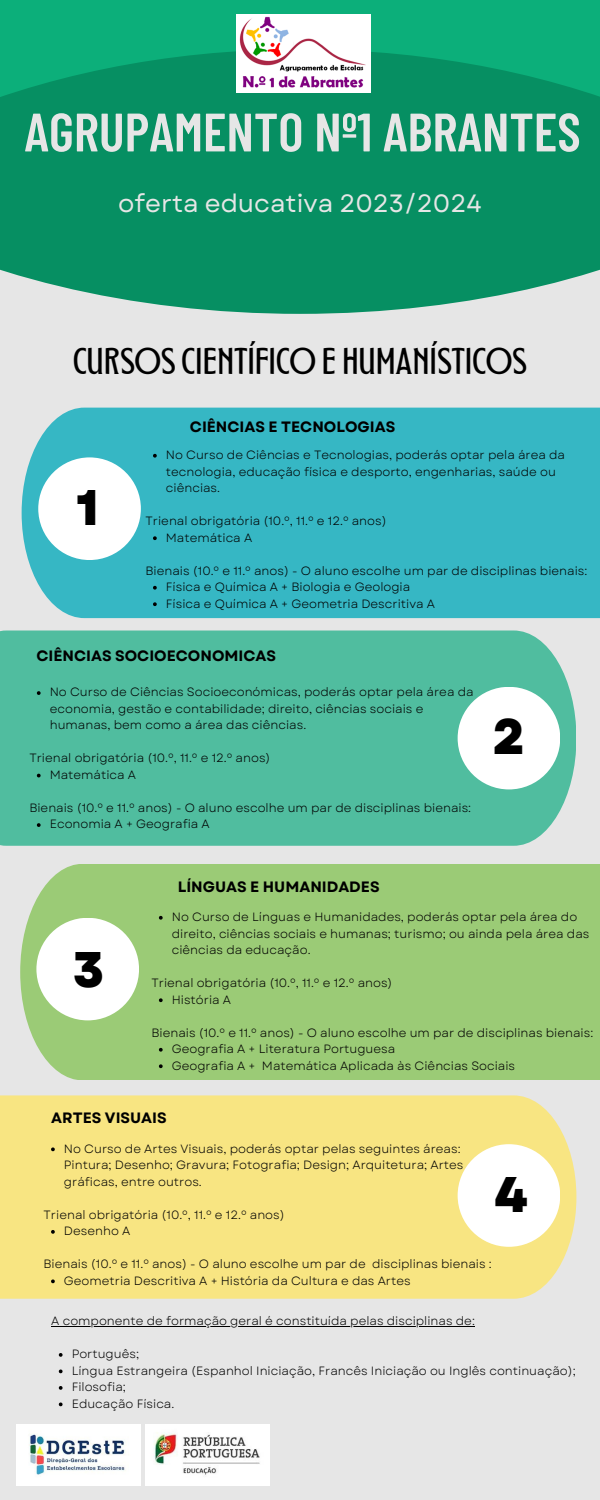
<style>
.page{position:relative;width:600px;height:1500px;background:#e6e6e6}
.page>*{position:absolute;margin:0;border:0;box-sizing:border-box;transform-origin:0 0}
.t1{font:600 54px "Barlow Condensed";color:#e6e6e6}
.t2{font:800 50px "Garet";color:#000}
.t3{font:30px "Montagna LTD";color:#000}
.t4{font:25px "Garet";color:#e6e6e6}
.t5{font:700 15px "Garet";color:#000}
.t6{font:12px/16.5px "Garet";color:#000}
</style>
<div class="page">
<div style="left:22px;top:408px;width:578px;height:210px;background:#36b7c4"></div>
<div style="left:0;top:631px;width:576px;height:215px;background:#50bd9f"></div>
<div style="left:20px;top:864px;width:580px;height:216px;background:#9bcb76"></div>
<div style="left:0;top:1095px;width:576px;height:204px;background:#f8e582"></div>
<div style="left:38px;top:457px;width:103px;height:103px;background:#fff;border-radius:50%"></div>
<div style="left:458px;top:687px;width:102px;height:102px;background:#fff;border-radius:50%"></div>
<div style="left:458px;top:1144px;width:102px;height:103px;background:#fff;border-radius:50%"></div>
<div style="left:36px;top:918px;width:103px;height:102px;background:#fff;border-radius:50%"></div>
<div style="left:0;top:0;width:600px;height:314px;background:#068f62"></div>
<svg style="left:0;top:0;width:600px;height:97px;fill:#0caf7a"></svg>
<img style="left:17px;top:1424px;width:124px;height:62px">
<img style="left:146px;top:1424px;width:123px;height:62px">
<svg style="left:37px;top:691px;width:4px;height:4px"></svg>
<svg style="left:37px;top:774px;width:4px;height:3px"></svg>
<svg style="left:37px;top:823px;width:4px;height:4px"></svg>
<svg style="left:159px;top:916px;width:4px;height:4px"></svg>
<svg style="left:159px;top:998px;width:4px;height:4px"></svg>
<svg style="left:159px;top:1048px;width:4px;height:4px"></svg>
<svg style="left:159px;top:1064px;width:4px;height:4px"></svg>
<svg style="left:51px;top:1147px;width:4px;height:4px"></svg>
<svg style="left:51px;top:1230px;width:4px;height:4px"></svg>
<svg style="left:51px;top:1279px;width:4px;height:4px"></svg>
<img style="left:236px;top:14px;width:135px;height:78px">
<svg style="left:153px;top:454px;width:4px;height:4px"></svg>
<svg style="left:153px;top:536px;width:4px;height:4px"></svg>
<svg style="left:153px;top:586px;width:4px;height:4px"></svg>
<svg style="left:153px;top:602px;width:4px;height:4px"></svg>
<svg style="left:59px;top:1353px;width:4px;height:4px"></svg>
<svg style="left:59px;top:1370px;width:4px;height:3px"></svg>
<svg style="left:59px;top:1386px;width:4px;height:4px"></svg>
<svg style="left:59px;top:1403px;width:4px;height:3px"></svg>
<hr style="left:51px;top:1326px;width:424px;height:1px;background:#000">
<p class="t1" style="left:24px;top:97px;width:558px">AGRUPAMENTO Nº1 ABRANTES</p>
<p class="t4" style="left:118px;top:185px;width:365px">oferta educativa 2023/2024</p>
<p class="t3" style="left:73px;top:348px;width:455px">CURSOS CIENTÍFICO E HUMANÍSTICOS</p>
<p class="t2" style="left:76px;top:471px;width:24px">1</p>
<p class="t5" style="left:190px;top:416px;width:207px">CIÊNCIAS E TECNOLOGIAS</p>
<p class="t6" style="left:166px;top:447px;width:401px">No Curso de Ciências e Tecnologias, poderás optar pela área da tecnologia, educação física e desporto, engenharias, saúde ou ciências.</p>
<p class="t6" style="left:146px;top:513px;width:243px">Trienal obrigatória (10.º, 11.º e 12.º anos)</p>
<p class="t6" style="left:146px;top:562px;width:443px">Bienais (10.º e 11.º anos) - O aluno escolhe um par de disciplinas bienais:</p>
<p class="t6" style="left:166px;top:529px;width:88px">Matemática A</p>
<p class="t6" style="left:166px;top:579px;width:246px">Física e Química A + Biologia e Geologia</p>
<p class="t6" style="left:166px;top:595px;width:271px">Física e Química A + Geometria Descritiva A</p>
<p class="t5" style="left:36px;top:645px;width:241px">CIÊNCIAS SOCIOECONOMICAS</p>
<p class="t6" style="left:50px;top:684px;width:425px">No Curso de Ciências Socioeconómicas, poderás optar pela área da economia, gestão e contabilidade; direito, ciências sociais e humanas, bem como a área das ciências.</p>
<p class="t6" style="left:50px;top:767px;width:88px">Matemática A</p>
<p class="t6" style="left:29px;top:750px;width:243px">Trienal obrigatória (10.º, 11.º e 12.º anos)</p>
<p class="t6" style="left:29px;top:800px;width:443px">Bienais (10.º e 11.º anos) - O aluno escolhe um par de disciplinas bienais:</p>
<p class="t6" style="left:50px;top:816px;width:162px">Economia A + Geografia A</p>
<p class="t5" style="left:178px;top:875px;width:203px">LÍNGUAS E HUMANIDADES</p>
<p class="t2" style="left:493px;top:701px;width:34px">2</p>
<p class="t2" style="left:73px;top:933px;width:33px">3</p>
<p class="t6" style="left:172px;top:909px;width:419px">No Curso de Línguas e Humanidades, poderás optar pela área do direito, ciências sociais e humanas; turismo; ou ainda pela área das ciências da educação.</p>
<p class="t6" style="left:172px;top:991px;width:61px">História A</p>
<p class="t6" style="left:151px;top:975px;width:243px">Trienal obrigatória (10.º, 11.º e 12.º anos)</p>
<p class="t6" style="left:151px;top:1024px;width:443px">Bienais (10.º e 11.º anos) - O aluno escolhe um par de disciplinas bienais:</p>
<p class="t6" style="left:172px;top:1041px;width:225px">Geografia A + Literatura Portuguesa</p>
<p class="t6" style="left:172px;top:1057px;width:345px">Geografia A + Matemática Aplicada às Ciências Sociais</p>
<p class="t5" style="left:51px;top:1107px;width:117px">ARTES VISUAIS</p>
<p class="t6" style="left:64px;top:1140px;width:401px">No Curso de Artes Visuais, poderás optar pelas seguintes áreas:<br>Pintura; Desenho; Gravura; Fotografia; Design; Arquitetura; Artes gráficas, entre outros.</p>
<p class="t6" style="left:64px;top:1223px;width:68px">Desenho A</p>
<p class="t2" style="left:495px;top:1158px;width:35px">4</p>
<p class="t6" style="left:44px;top:1206px;width:243px">Trienal obrigatória (10.º, 11.º e 12.º anos)</p>
<p class="t6" style="left:44px;top:1256px;width:450px">Bienais (10.º e 11.º anos) - O aluno escolhe um par de disciplinas bienais :</p>
<p class="t6" style="left:64px;top:1272px;width:348px">Geometria Descritiva A + História da Cultura e das Artes</p>
<p class="t6" style="left:51px;top:1313px;width:425px">A componente de formação geral é constituída pelas disciplinas de:</p>
<p class="t6" style="left:72px;top:1346px;width:69px">Português;</p>
<p class="t6" style="left:72px;top:1362px;width:506px">Língua Estrangeira (Espanhol Iniciação, Francês Iniciação ou Inglês continuação);</p>
<p class="t6" style="left:72px;top:1379px;width:56px">Filosofia;</p>
<p class="t6" style="left:72px;top:1395px;width:104px">Educação Física.</p>
</div>
